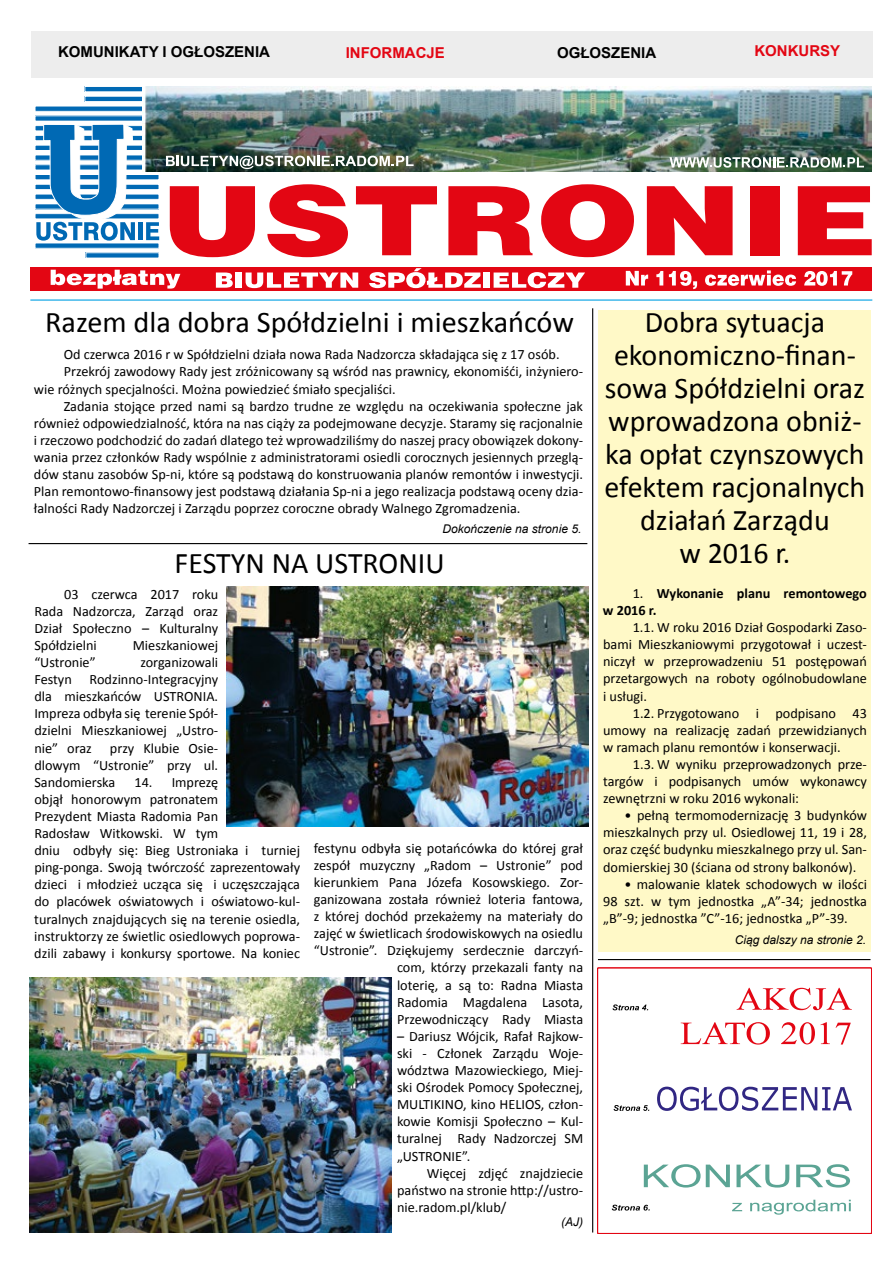
<style>
.page{position:relative;width:893px;height:1263px;background:#fff}
.page>*{position:absolute;margin:0;border:0;box-sizing:border-box;transform-origin:0 0}
.t1{font:30px/33px "Calibri";color:#000;text-align:center}
.t2{font:700 15px "Arial";color:#000}
.t3{font:700 15px "Arial";color:#e30613}
.t4{font:14.25px/17.1px "Calibri";color:#000;text-align:justify}
.t5{font:700 14.25px/17.1px "Calibri";color:#000}
.t6{font:italic 12px "Arial";color:#000}
.s1{font-weight:400}
</style>
<div class="page">
<div style="left:31px;top:31px;width:842px;height:47px;background:#ededed"></div>
<hr style="left:30px;top:299px;width:842px;height:2px;background:#009fe3">
<svg style="left:644px;top:1164px;width:86px;height:23px"></svg>
<svg style="left:736px;top:1164px;width:53px;height:23px"></svg>
<svg style="left:796px;top:1164px;width:54px;height:23px"></svg>
<svg style="left:732px;top:1203px;width:10px;height:8px"></svg>
<svg style="left:750px;top:1200px;width:101px;height:15px"></svg>
<div style="left:597px;top:968px;width:275px;height:265px;border:1px solid #e30613"></div>
<svg style="left:612px;top:1205px;width:38px;height:5px"></svg>
<svg style="left:612px;top:1004px;width:36px;height:6px"></svg>
<svg style="left:737px;top:988px;width:115px;height:22px"></svg>
<svg style="left:681px;top:1022px;width:89px;height:22px"></svg>
<svg style="left:781px;top:1022px;width:49px;height:22px"></svg>
<svg style="left:836px;top:1023px;width:15px;height:21px"></svg>
<svg style="left:657px;top:1086px;width:195px;height:25px"></svg>
<svg style="left:614px;top:1105px;width:35px;height:6px"></svg>
<div style="left:598px;top:310px;width:272px;height:641px;background:#fff9c7"></div>
<hr style="left:592px;top:308px;width:1px;height:924px;background:#000">
<hr style="left:29px;top:543px;width:558px;height:1px;background:#000">
<div style="left:85px;top:86px;width:74px;height:6px;background:#0069b4"></div>
<div style="left:85px;top:86px;width:74px;height:6px;border:1px solid #fff"></div>
<div style="left:85px;top:96px;width:74px;height:6px;background:#0069b4"></div>
<div style="left:85px;top:96px;width:74px;height:6px;border:1px solid #fff"></div>
<div style="left:35px;top:106px;width:124px;height:5px;background:#0069b4"></div>
<div style="left:35px;top:106px;width:124px;height:6px;border:1px solid #fff"></div>
<div style="left:35px;top:116px;width:124px;height:5px;background:#0069b4"></div>
<div style="left:35px;top:125px;width:124px;height:6px;border:1px solid #fff"></div>
<div style="left:35px;top:135px;width:124px;height:6px;border:1px solid #fff"></div>
<div style="left:35px;top:145px;width:124px;height:6px;border:1px solid #fff"></div>
<div style="left:35px;top:155px;width:124px;height:5px;border:1px solid #fff"></div>
<div style="left:35px;top:165px;width:124px;height:5px;border:1px solid #fff"></div>
<div style="left:35px;top:174px;width:124px;height:6px;border:1px solid #fff"></div>
<div style="left:35px;top:184px;width:124px;height:6px;border:1px solid #fff"></div>
<div style="left:35px;top:194px;width:124px;height:6px;border:1px solid #fff"></div>
<div style="left:35px;top:204px;width:124px;height:5px;border:1px solid #fff"></div>
<div style="left:35px;top:213px;width:124px;height:6px;border:1px solid #fff"></div>
<div style="left:35px;top:243px;width:124px;height:5px;border:1px solid #fff"></div>
<img style="left:143px;top:86px;width:728px;height:38px">
<img style="left:36px;top:124px;width:836px;height:167px">
<hr style="left:598px;top:959px;width:272px;height:1px;background:#000">
<img style="left:30px;top:977px;width:361px;height:255px">
<img style="left:227px;top:587px;width:361px;height:240px">
<p class="t2" style="left:58px;top:41px;width:213px">KOMUNIKATY I OGŁOSZENIA</p>
<p class="t3" style="left:346px;top:42px;width:101px">INFORMACJE</p>
<p class="t2" style="left:557px;top:43px;width:101px">OGŁOSZENIA</p>
<p class="t3" style="left:754px;top:41px;width:87px">KONKURSY</p>
<h1 class="t1" style="left:45px;top:305px;width:531px">Razem dla dobra Spółdzielni i mieszkańców</h1>
<p class="t4" style="left:64px;top:346px;width:497px">Od czerwca 2016 r w Spółdzielni działa nowa Rada Nadzorcza składająca się z 17 osób.</p>
<p class="t4" style="left:64px;top:363px;width:521px">Przekrój zawodowy Rady jest zróżnicowany są wśród nas prawnicy, ekonomiśći, inżyniero-</p>
<p class="t4" style="left:34px;top:380px;width:363px">wie różnych specjalności. Można powiedzieć śmiało specjaliści.</p>
<p class="t4" style="left:64px;top:397px;width:521px">Zadania stojące przed nami są bardzo trudne ze względu na oczekiwania społeczne jak</p>
<p class="t4" style="left:34px;top:415px;width:551px">również odpowiedzialność, która na nas ciąży za podejmowane decyzje. Staramy się racjonalnie</p>
<p class="t4" style="left:34px;top:432px;width:551px">i rzeczowo podchodzić do zadań dlatego też wprowadziliśmy do naszej pracy obowiązek dokony-</p>
<p class="t4" style="left:34px;top:449px;width:551px">wania przez członków Rady wspólnie z administratorami osiedli corocznych jesiennych przeglą-</p>
<p class="t4" style="left:34px;top:466px;width:551px">dów stanu zasobów Sp-ni, które są podstawą do konstruowania planów remontów i inwestycji.</p>
<p class="t4" style="left:34px;top:483px;width:551px">Plan remontowo-finansowy jest podstawą działania Sp-ni a jego realizacja podstawą oceny dzia-</p>
<p class="t4" style="left:34px;top:500px;width:488px">łalności Rady Nadzorczej i Zarządu poprzez coroczne obrady Walnego Zgromadzenia.</p>
<p class="t6" style="left:443px;top:521px;width:140px">Dokończenie na stronie 5.</p>
<h1 class="t1" style="left:175px;top:546px;width:272px">FESTYN NA USTRONIU</h1>
<p class="t4" style="left:34px;top:585px;width:185px;text-indent:30px">03 czerwca 2017 roku Rada Nadzorcza, Zarząd oraz Dział Społeczno – Kulturalny Spółdzielni</p>
<p class="t4" style="left:133px;top:637px;width:87px">Mieszkaniowej</p>
<p class="t4" style="left:34px;top:654px;width:63px">“Ustronie”</p>
<p class="t4" style="left:34px;top:654px;width:185px;text-indent:106px">zorganizowali Festyn Rodzinno-Integracyjny dla mieszkańców USTRONIA.<br>Impreza odbyła się terenie Spół&shy;dzielni Mieszkaniowej „Ustro&shy;nie” oraz</p>
<p class="t4" style="left:34px;top:739px;width:185px;text-indent:76px">przy Klubie Osie&shy;dlowym “Ustronie” przy ul.<br>Sandomierska</p>
<p class="t4" style="left:34px;top:773px;width:267px;text-align:left;text-indent:100px">14. Imprezę<br>objął honorowym patronatem<br>Prezydent Miasta Radomia Pan<br>Radosław Witkowski. W tym<br>dniu odbyły się: Bieg Ustroniaka i turniej ping-ponga. Swoją twórczość zaprezentowały dzieci i młodzież ucząca się i uczęszczająca do placówek oświatowych i oświatowo-kul&shy;turalnych znajdujących się na terenie osiedla, instruktorzy ze świetlic osiedlowych poprowa&shy;dzili zabawy i konkursy sportowe. Na koniec</p>
<p class="t4" style="left:314px;top:839px;width:271px;text-align:right">festynu odbyła się potańcówka do której grał zespół muzyczny „Radom – Ustronie” pod kierunkiem Pana Józefa Kosowskiego. Zor&shy;ganizowana została również loteria fantowa, z której dochód przekażemy na materiały do zajęć w świetlicach środowiskowych na osiedlu “Ustronie”. Dziękujemy serdecznie darczyń&shy;com, którzy przekazali fanty na<br>loterię, a są to: Radna Miasta<br>Radomia Magdalena Lasota, Przewodniczący Rady Miasta</p>
<p class="t4" style="left:397px;top:1027px;width:188px">– Dariusz Wójcik, Rafał Rajkow&shy;ski - Członek Zarządu Woje&shy;wództwa Mazowieckiego, Miej&shy;ski Ośrodek Pomocy Społecznej, MULTIKINO, kino HELIOS, człon&shy;kowie Komisji Społeczno – Kul&shy;turalnej Rady Nadzorczej SM „USTRONIE”.</p>
<p class="t4" style="left:397px;top:1164px;width:188px;text-indent:30px">Więcej zdjęć znajdziecie państwo na stronie http://ustro&shy;nie.radom.pl/klub/</p>
<p class="t6" style="left:561px;top:1214px;width:23px">(AJ)</p>
<h1 class="t1" style="left:605px;top:306px;width:262px">Dobra sytuacja ekonomiczno-finan&shy;sowa Spółdzielni oraz wprowadzona obniż&shy;ka opłat czynszowych efektem racjonalnych działań Zarządu<br>w 2016 r.</h1>
<p class="t5" style="left:603px;top:585px;width:265px;text-indent:30px"><span class="s1">1.</span> Wykonanie planu remontowego w 2016 r.</p>
<p class="t4" style="left:603px;top:619px;width:265px;text-indent:30px">1.1. W roku 2016 Dział Gospodarki Zaso&shy;bami Mieszkaniowymi przygotował i uczest&shy;niczył w przeprowadzeniu 51 postępowań przetargowych na roboty ogólnobudowlane i usługi.</p>
<p class="t4" style="left:603px;top:704px;width:265px;text-indent:30px">1.2. Przygotowano i podpisano 43 umowy na realizację zadań przewidzianych w ramach planu remontów i konserwacji.</p>
<p class="t4" style="left:603px;top:756px;width:265px;text-indent:30px">1.3. W wyniku przeprowadzonych prze&shy;targów i podpisanych umów wykonawcy zewnętrzni w roku 2016 wykonali:</p>
<p class="t4" style="left:603px;top:807px;width:265px;text-indent:21px">• pełną termomodernizację 3 budynków mieszkalnych przy ul. Osiedlowej 11, 19 i 28, oraz część budynku mieszkalnego przy ul. San&shy;domierskiej 30 (ściana od strony balkonów).</p>
<p class="t4" style="left:603px;top:875px;width:265px;text-indent:21px">• malowanie klatek schodowych w ilości 98 szt. w tym jednostka „A”-34; jednostka „B”-9; jednostka ”C”-16; jednostka „P”-39.</p>
<p class="t6" style="left:735px;top:931px;width:133px">Ciąg dalszy na stronie 2.</p>
</div>
